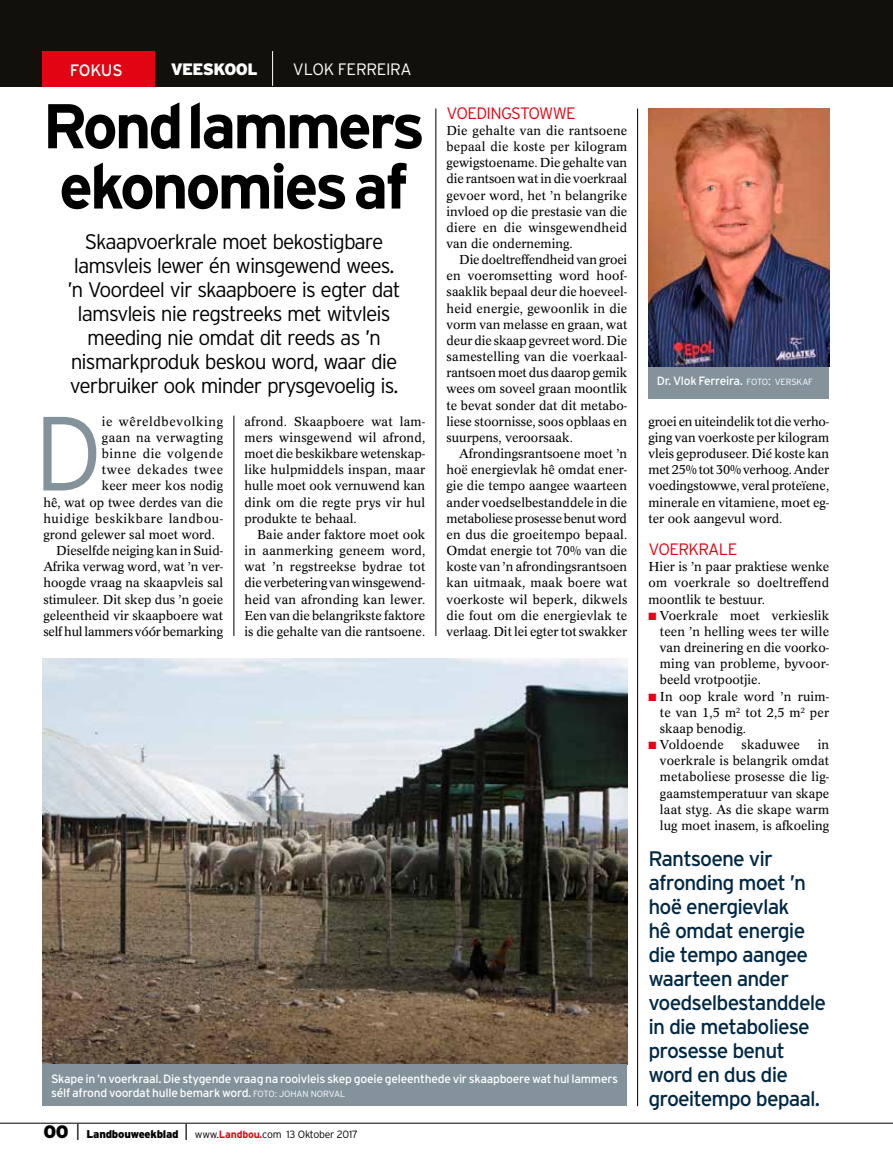
<style>
.page{position:relative;width:893px;height:1170px;background:#fff}
.page>*{position:absolute;margin:0;border:0;box-sizing:border-box;transform-origin:0 0}
.t1{font:300 105px "Interstate";color:#83929b}
.t2{font:700 63px/60.3px "Interstate";letter-spacing:-.05em;color:#000}
.t3{font:300 21px/24px "Interstate";letter-spacing:-.045em;color:#000;text-align:center}
.t4{font:21px/24px "Interstate";letter-spacing:-.04em;color:#002844}
.t5{font:300 16.5px "Interstate";letter-spacing:-.04em;color:#e30413}
.t6{font:300 16.5px "Interstate";letter-spacing:-.02em;color:#fff}
.t7{font:900 16.5px "Interstate";letter-spacing:-.035em;color:#fff}
.t8{font:16.5px "Interstate";letter-spacing:-.025em;color:#fff}
.t9{font:12.75px/16.2px "Concorde BQ";color:#000;text-align:justify}
.t10{font:12.75px "Concorde BQ";letter-spacing:.05em;color:#000}
.t11{font:12.75px "Concorde BQ";letter-spacing:.04em;color:#000}
.t12{font:12.75px "Concorde BQ";letter-spacing:.035em;color:#000}
.t13{font:12.75px "Concorde BQ";letter-spacing:.045em;color:#000}
.t14{font:12px/13.5px "Interstate";letter-spacing:-.02em;color:#fff}
.t15{font:300 10.5px "Interstate";letter-spacing:-.02em;color:#000}
.s1{font-weight:300;font-size:9px}
.s2{font-weight:900;font-size:18px}
.s3{font-size:16.5px}
.s4{font-weight:900;font-size:11.25px}
.s5{font-weight:700;color:#e30413}
.s6{font-weight:300}
.s7{color:#e30413}
</style>
<div class="page">
<hr style="left:0;top:1122px;width:893px;height:1px;background:#000">
<img style="left:43px;top:658px;width:584px;height:406px">
<div style="left:0;top:0;width:893px;height:87px;background:#12100b"></div>
<div style="left:43px;top:52px;width:112px;height:35px;background:#e30413"></div>
<hr style="left:234px;top:415px;width:1px;height:221px;background:#000">
<hr style="left:436px;top:108px;width:1px;height:528px;background:#000">
<hr style="left:637px;top:108px;width:1px;height:998px;background:#000">
<div style="left:648px;top:362px;width:181px;height:36px;background:#83929b"></div>
<hr style="left:272px;top:51px;width:1px;height:35px;background:#fff">
<img style="left:648px;top:108px;width:181px;height:259px">
<div style="left:43px;top:1064px;width:584px;height:42px;background:#83929b"></div>
<p class="t8" style="left:70px;top:60px;width:54px">FOKUS</p>
<p class="t7" style="left:171px;top:60px;width:88px">VEESKOOL</p>
<p class="t6" style="left:293px;top:60px;width:120px">VLOK FERREIRA</p>
<h2 class="t2" style="left:43px;top:95px;width:384px">Rond lammers ekonomies af</h2>
<p class="t3" style="left:67px;top:229px;width:335px">Skaapvoerkrale moet bekostigbare lamsvleis lewer én winsgewend wees. ’n Voordeel vir skaapboere is egter dat lamsvleis nie regstreeks met witvleis meeding nie omdat dit reeds as ’n nismarkproduk beskou word, waar die verbruiker ook minder prysgevoelig is.</p>
<h1 class="t1" style="left:34px;top:389px;width:71px">D</h1>
<p class="t10" style="left:102px;top:414px;width:123px">ie wêreldbevolking</p>
<p class="t12" style="left:102px;top:430px;width:123px">gaan na verwagting</p>
<p class="t13" style="left:102px;top:446px;width:123px">binne die volgende</p>
<p class="t10" style="left:102px;top:462px;width:123px">twee dekades twee</p>
<p class="t9" style="left:102px;top:478px;width:123px">keer meer kos nodig</p>
<p class="t9" style="left:43px;top:494px;width:181px">hê, wat op twee derdes van die</p>
<p class="t11" style="left:43px;top:511px;width:181px">huidige beskikbare landbou-</p>
<p class="t9" style="left:43px;top:526px;width:173px">grond gelewer sal moet word.</p>
<p class="t9" style="left:56px;top:542px;width:168px">Dieselfde neiging kan in Suid-</p>
<p class="t9" style="left:43px;top:559px;width:181px">Afrika verwag word, wat ’n ver-</p>
<p class="t9" style="left:43px;top:575px;width:181px">hoogde vraag na skaapvleis sal</p>
<p class="t9" style="left:43px;top:591px;width:181px">stimuleer. Dit skep dus ’n goeie</p>
<p class="t9" style="left:43px;top:607px;width:181px">geleentheid vir skaapboere wat</p>
<p class="t9" style="left:43px;top:623px;width:181px">self hul lammers vóór bemarking</p>
<p class="t9" style="left:244px;top:413px;width:182px">afrond. Skaapboere wat lam&shy;mers winsgewend wil afrond, moet die beskikbare wetenskap&shy;like hulpmiddels inspan, maar hulle moet ook vernuwend kan dink om die regte prys vir hul produkte te behaal.</p>
<p class="t9" style="left:244px;top:526px;width:182px;text-indent:13px">Baie ander faktore moet ook in aanmerking geneem word, wat ’n regstreekse bydrae tot die verbetering van winsgewend&shy;heid van afronding kan lewer.<br>Een van die belangrikste faktore is die gehalte van die rantsoene.</p>
<p class="t5" style="left:446px;top:103px;width:131px">VOEDINGSTOWWE</p>
<p class="t9" style="left:446px;top:122px;width:182px">Die gehalte van die rantsoene bepaal die koste per kilogram gewigstoename. Die gehalte van die rantsoen wat in die voerkraal gevoer word, het ’n belangrike invloed op die prestasie van die diere en die winsgewendheid van die onderneming.</p>
<p class="t9" style="left:446px;top:252px;width:182px;text-indent:13px">Die doeltreffendheid van groei en voeromsetting word hoof&shy;saaklik bepaal deur die hoeveel&shy;heid energie, gewoonlik in die vorm van melasse en graan, wat deur die skaap gevreet word. Die samestelling van die voerkaal&shy;rantsoen moet dus daarop gemik wees om soveel graan moontlik te bevat sonder dat dit metabo&shy;liese stoornisse, soos opblaas en suurpens, veroorsaak.</p>
<p class="t9" style="left:446px;top:445px;width:182px;text-indent:13px">Afrondingsrantsoene moet ’n hoë energievlak hê omdat ener&shy;gie die tempo aangee waarteen ander voedselbestanddele in die metaboliese prosesse benut word en dus die groeitempo bepaal.<br>Omdat energie tot 70% van die koste van ’n afrondingsrantsoen kan uitmaak, maak boere wat voerkoste wil beperk, dikwels die fout om die energievlak te verlaag. Dit lei egter tot swakker</p>
<p class="t14" style="left:51px;top:1072px;width:568px">Skape in ’n voerkraal. Die stygende vraag na rooivleis skep goeie geleenthede vir skaapboere wat hul lammers sélf afrond voordat hulle bemark word. <span class="s1">FOTO: JOHAN NORVAL</span></p>
<p class="t15" style="left:43px;top:1128px;width:316px"><span class="s2">00</span> <span class="s3">|</span> <span class="s4">Landbouweekblad</span> <span class="s3">|</span> www.<span class="s5">Landbou.</span>com 13 Oktober 2017</p>
<p class="t14" style="left:657px;top:374px;width:158px">Dr. Vlok Ferreira. <span class="s1">FOTO</span><span class="s6">:</span> <span class="s1">VERSKAF</span></p>
<p class="t9" style="left:648px;top:413px;width:182px">groei en uiteindelik tot die verho&shy;ging van voerkoste per kilogram vleis geproduseer. Dié koste kan met 25% tot 30% verhoog. Ander voedingstowwe, veral proteïene, minerale en vitamiene, moet eg&shy;ter ook aangevul word.</p>
<p class="t5" style="left:648px;top:539px;width:90px">VOERKRALE</p>
<p class="t9" style="left:648px;top:559px;width:182px">Hier is ’n paar praktiese wenke om voerkrale so doeltreffend moontlik te bestuur.</p>
<p class="t9" style="left:660px;top:607px;width:171px;text-indent:-11px"><span class="s7">■</span> Voerkrale moet verkieslik teen ’n helling wees ter wille van dreinering en die voorko&shy;ming van probleme, byvoor&shy;beeld vrotpootjie.</p>
<p class="t9" style="left:660px;top:688px;width:171px;text-indent:-11px"><span class="s7">■</span> In oop krale word ’n ruim&shy;te van 1,5 m<sup>2</sup> tot 2,5 m<sup>2</sup> per skaap benodig.</p>
<p class="t9" style="left:648px;top:736px;width:77px"><span class="s7">■</span> Voldoende</p>
<p class="t9" style="left:742px;top:736px;width:60px">skaduwee</p>
<p class="t9" style="left:660px;top:736px;width:171px;text-indent:158px">in voerkrale is belangrik omdat metaboliese prosesse die lig&shy;gaamstemperatuur van skape laat styg. As die skape warm lug moet inasem, is afkoeling</p>
<h3 class="t4" style="left:648px;top:846px;width:179px">Rantsoene vir afronding moet ’n hoë energievlak<br>hê omdat energie die tempo aangee waarteen ander voedselbestanddele in die metaboliese prosesse benut word en dus die groeitempo bepaal.</h3>
</div>
